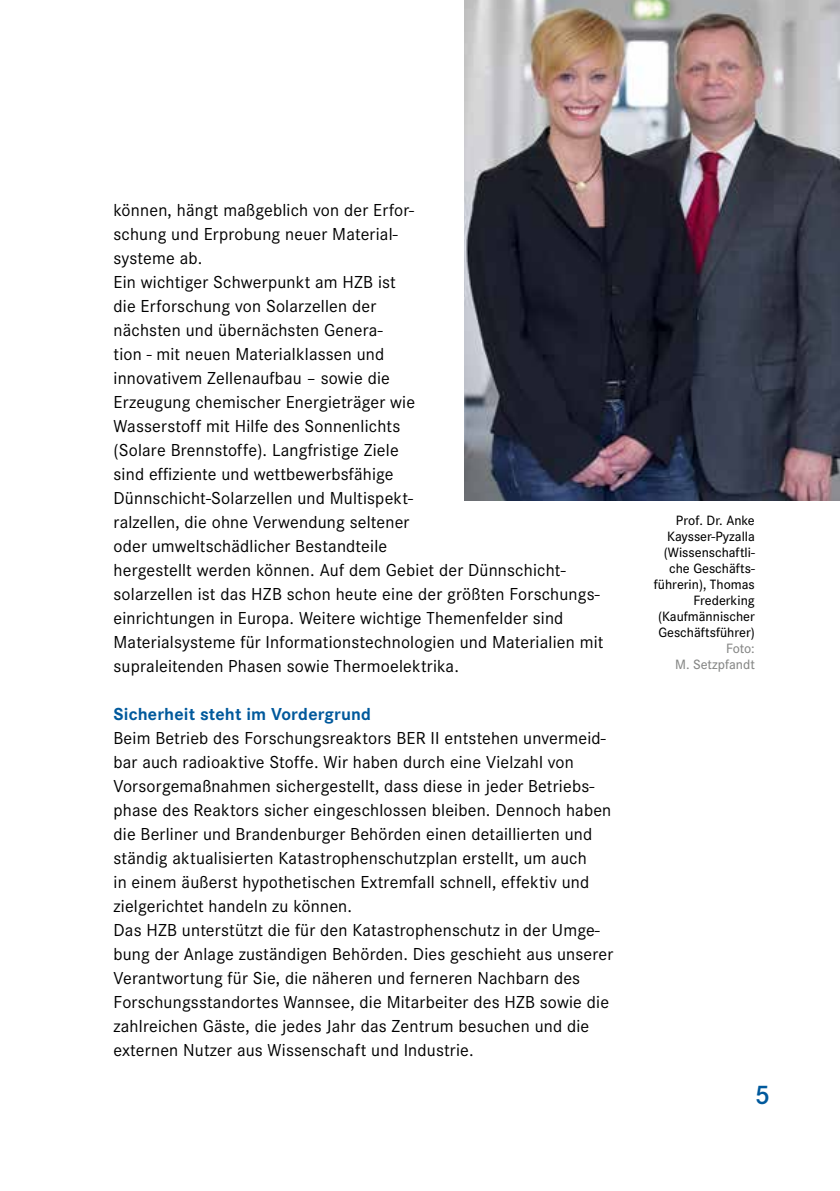
<style>
.page{position:relative;width:840px;height:1191px;background:#fff}
.page>*{position:absolute;margin:0;border:0;box-sizing:border-box;transform-origin:0 0}
.t1{font:600 28px "Corporate S";color:#00599c}
.t2{font:18px/24px "Corporate S";letter-spacing:.01em;color:#000}
.t3{font:700 18px "Corporate S";letter-spacing:.01em;color:#00599c}
.t4{font:500 14px/16px "Corporate S";color:#000;text-align:right}
.t5{font:500 14px/16px "Corporate S";color:#868786;text-align:right}
</style>
<div class="page">
<img style="left:464px;top:0;width:375px;height:500px">
<p class="t2" style="left:113px;top:198px;width:491px">können, hängt maßgeblich von der Erfor-<br>schung und Erprobung neuer Material-<br>systeme ab.<br>Ein wichtiger Schwerpunkt am HZB ist<br>die Erforschung von Solarzellen der<br>nächsten und übernächsten Genera-<br>tion - mit neuen Materialklassen und<br>innovativem Zellenaufbau – sowie die<br>Erzeugung chemischer Energieträger wie<br>Wasserstoff mit Hilfe des Sonnenlichts<br>(Solare Brennstoffe). Langfristige Ziele<br>sind effiziente und wettbewerbsfähige<br>Dünnschicht-Solarzellen und Multispekt-<br>ralzellen, die ohne Verwendung seltener<br>oder umweltschädlicher Bestandteile<br>hergestellt werden können. Auf dem Gebiet der Dünnschicht&shy;solarzellen ist das HZB schon heute eine der größten Forschungs&shy;einrichtungen in Europa. Weitere wichtige Themenfelder sind Materialsysteme für Informationstechnologien und Materialien mit supraleitenden Phasen sowie Thermoelektrika.</p>
<p class="t3" style="left:113px;top:704px;width:259px">Sicherheit steht im Vordergrund</p>
<p class="t2" style="left:113px;top:726px;width:501px">Beim Betrieb des Forschungsreaktors BER II entstehen unvermeid&shy;bar auch radioaktive Stoffe. Wir haben durch eine Vielzahl von Vorsorgemaßnahmen sichergestellt, dass diese in jeder Betriebs&shy;phase des Reaktors sicher eingeschlossen bleiben. Dennoch haben die Berliner und Brandenburger Behörden einen detaillierten und ständig aktualisierten Katastrophenschutzplan erstellt, um auch<br>in einem äußerst hypothetischen Extremfall schnell, effektiv und zielgerichtet handeln zu können.<br>Das HZB unterstützt die für den Katastrophenschutz in der Umge&shy;bung der Anlage zuständigen Behörden. Dies geschieht aus unserer Verantwortung für Sie, die näheren und ferneren Nachbarn des Forschungsstandortes Wannsee, die Mitarbeiter des HZB sowie die zahlreichen Gäste, die jedes Jahr das Zentrum besuchen und die externen Nutzer aus Wissenschaft und Industrie.</p>
<p class="t4" style="left:653px;top:513px;width:102px">Prof. Dr. Anke<br>Kaysser-Pyzalla (Wissenschaftli&shy;che Geschäfts&shy;führerin), Thomas<br>Frederking (Kaufmännischer<br>Geschäftsführer)</p>
<p class="t5" style="left:674px;top:641px;width:81px">Foto:<br>M. Setzpfandt</p>
<h1 class="t1" style="left:754px;top:1078px;width:17px">5</h1>
</div>
